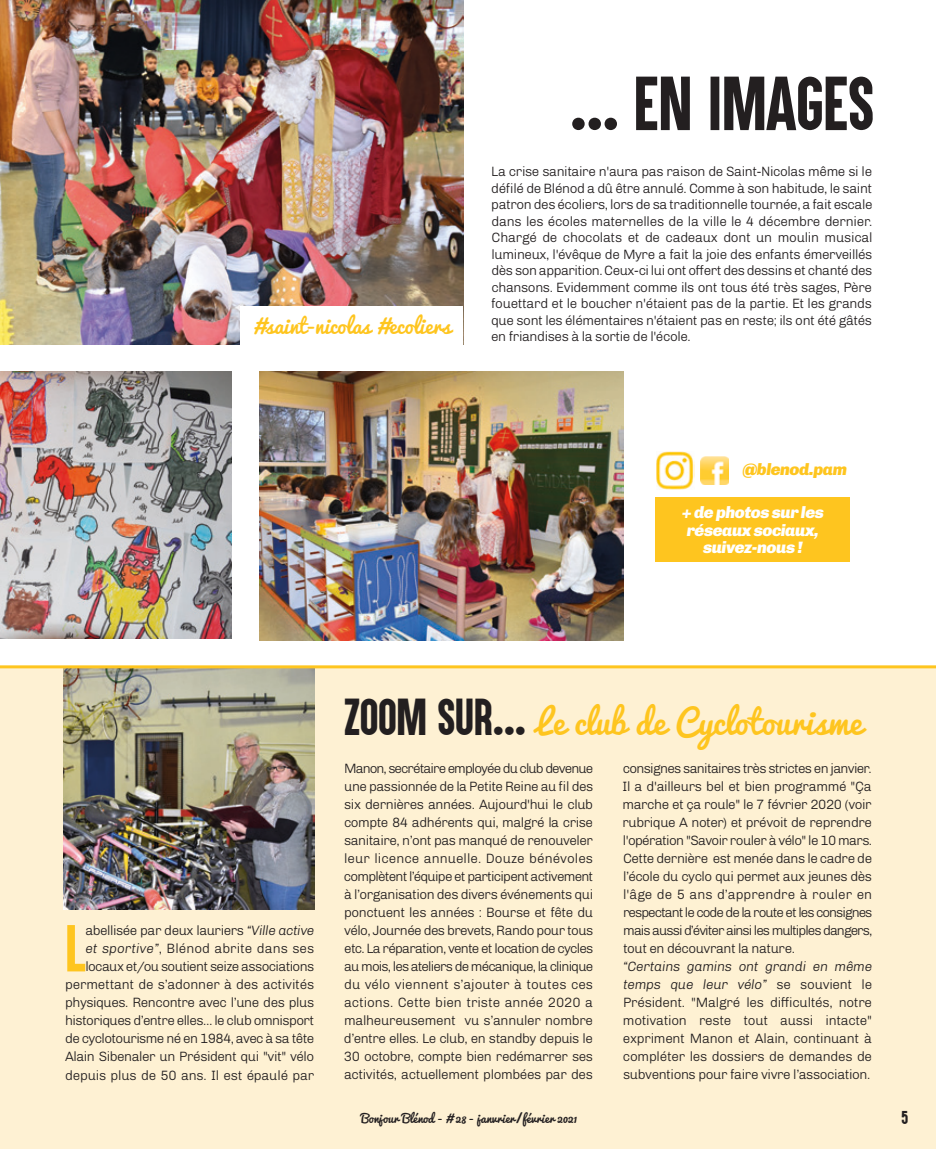
<style>
.page{position:relative;width:936px;height:1149px;background:#fff}
.page>*{position:absolute;margin:0;border:0;box-sizing:border-box;transform-origin:0 0}
.t1{font:61.5px "Aku&Kamu";letter-spacing:-.01em;color:#231f20}
.t2{font:53.25px "Aku&Kamu";color:#fec51f}
.t3{font:33.15px "Pacifico";color:#fec51f}
.t4{font:21px "Pacifico";color:#fec51f}
.t5{font:italic 900 16.5px/17.2px "Chivo";letter-spacing:-.03em;color:#fff;text-align:center}
.t6{font:italic 900 16.5px "Chivo";letter-spacing:-.03em;color:#fec51f}
.t7{font:15px "Aku&Kamu";color:#231f20}
.t8{font:300 13.5px/18px "Chivo";letter-spacing:-.035em;color:#231f20;text-align:justify}
.t9{font:12px "Pacifico";color:#231f20}
.s1{font-style:italic}
.s2{font-family:"Aku&Kamu";font-size:41.85px;color:#231f20}
</style>
<div class="page">
<div style="left:0;top:666px;width:935px;height:482px;background:#fef1d3"></div>
<div style="left:655px;top:497px;width:194px;height:65px;background:#fec51f"></div>
<img style="left:656px;top:451px;width:38px;height:38px">
<img style="left:700px;top:456px;width:28px;height:29px">
<img style="left:64px;top:668px;width:250px;height:240px">
<hr style="left:0;top:665px;width:935px;height:3px;background:#fec51f">
<img style="left:0;top:0;width:463px;height:345px">
<img style="left:260px;top:371px;width:363px;height:269px">
<img style="left:0;top:371px;width:231px;height:267px">
<div style="left:240px;top:306px;width:223px;height:43px;background:#fff"></div>
<h3 class="t4" style="left:253px;top:314px;width:200px">#saint-nicolas #ecoliers</h3>
<h1 class="t1" style="left:570px;top:73px;width:305px">… EN IMAGES</h1>
<p class="t8" style="left:491px;top:164px;width:383px;line-height:16.5px">La crise sanitaire n'aura pas raison de Saint-Nicolas même si le défilé de Blénod a dû être annulé. Comme à son habitude, le saint patron des écoliers, lors de sa traditionnelle tournée, a fait escale dans les écoles maternelles de la ville le 4 décembre dernier.<br>Chargé de chocolats et de cadeaux dont un moulin musical lumineux, l'évêque de Myre a fait la joie des enfants émerveillés dès son apparition. Ceux-ci lui ont offert des dessins et chanté des chansons. Evidemment comme ils ont tous été très sages, Père fouettard et le boucher n'étaient pas de la partie. Et les grands que sont les élémentaires n'étaient pas en reste; ils ont été gâtés en friandises à la sortie de l'école.</p>
<p class="t6" style="left:742px;top:463px;width:106px">@blenod.pam</p>
<p class="t5" style="left:681px;top:505px;width:144px">+ de photos sur les réseaux sociaux, suivez-nous !</p>
<h2 class="t2" style="left:65px;top:921px;width:22px">L</h2>
<p class="t8" style="left:65px;top:922px;width:251px;text-align:right">abellisée par deux lauriers <span class="s1">“Ville active<br>et sportive”</span>, Blénod abrite dans ses locaux et/ou soutient seize associations permettant de s’adonner à des activités physiques. Rencontre avec l’une des plus historiques d’entre elles… le club omnisport de cyclotourisme né en 1984, avec à sa tête Alain Sibenaler un Président qui "vit" vélo depuis plus de 50 ans. Il est épaulé par</p>
<h3 class="t3" style="left:344px;top:704px;width:519px"><span class="s2">ZOOM SUR…</span> Le club de Cyclotourisme</h3>
<p class="t8" style="left:344px;top:760px;width:251px">Manon, secrétaire employée du club devenue une passionnée de la Petite Reine au fil des six dernières années. Aujourd'hui le club compte 84 adhérents qui, malgré la crise sanitaire, n’ont pas manqué de renouveler leur licence annuelle. Douze bénévoles complètent l’équipe et participent activement à l’organisation des divers événements qui ponctuent les années : Bourse et fête du vélo, Journée des brevets, Rando pour tous etc. La réparation, vente et location de cycles au mois, les ateliers de mécanique, la clinique du vélo viennent s’ajouter à toutes ces actions. Cette bien triste année 2020 a malheureusement vu s’annuler nombre d’entre elles. Le club, en standby depuis le 30 octobre, compte bien redémarrer ses activités, actuellement plombées par des</p>
<p class="t8" style="left:622px;top:760px;width:251px">consignes sanitaires très strictes en janvier.<br>Il a d'ailleurs bel et bien programmé "ça marche et ça roule" le 7 février 2020 (voir rubrique A noter) et prévoit de reprendre l'opération "Savoir rouler à vélo" le 10 mars.<br>Cette dernière est menée dans le cadre de l’école du cyclo qui permet aux jeunes dès l'âge de 5 ans d’apprendre à rouler en respectant le code de la route et les consignes mais aussi d’éviter ainsi les multiples dangers, tout en découvrant la nature.</p>
<p class="t8" style="left:623px;top:958px;width:251px"><span class="s1">“Certains gamins ont grandi en même temps que leur vélo”</span> se souvient le Président. "Malgré les difficultés, notre motivation reste tout aussi intacte" expriment Manon et Alain, continuant à compléter les dossiers de demandes de subventions pour faire vivre l’association.</p>
<p class="t9" style="left:361px;top:1111px;width:218px">Bonjour Blénod - # 28 - janvrier/février 2021</p>
<p class="t7" style="left:901px;top:1109px;width:8px">5</p>
</div>
